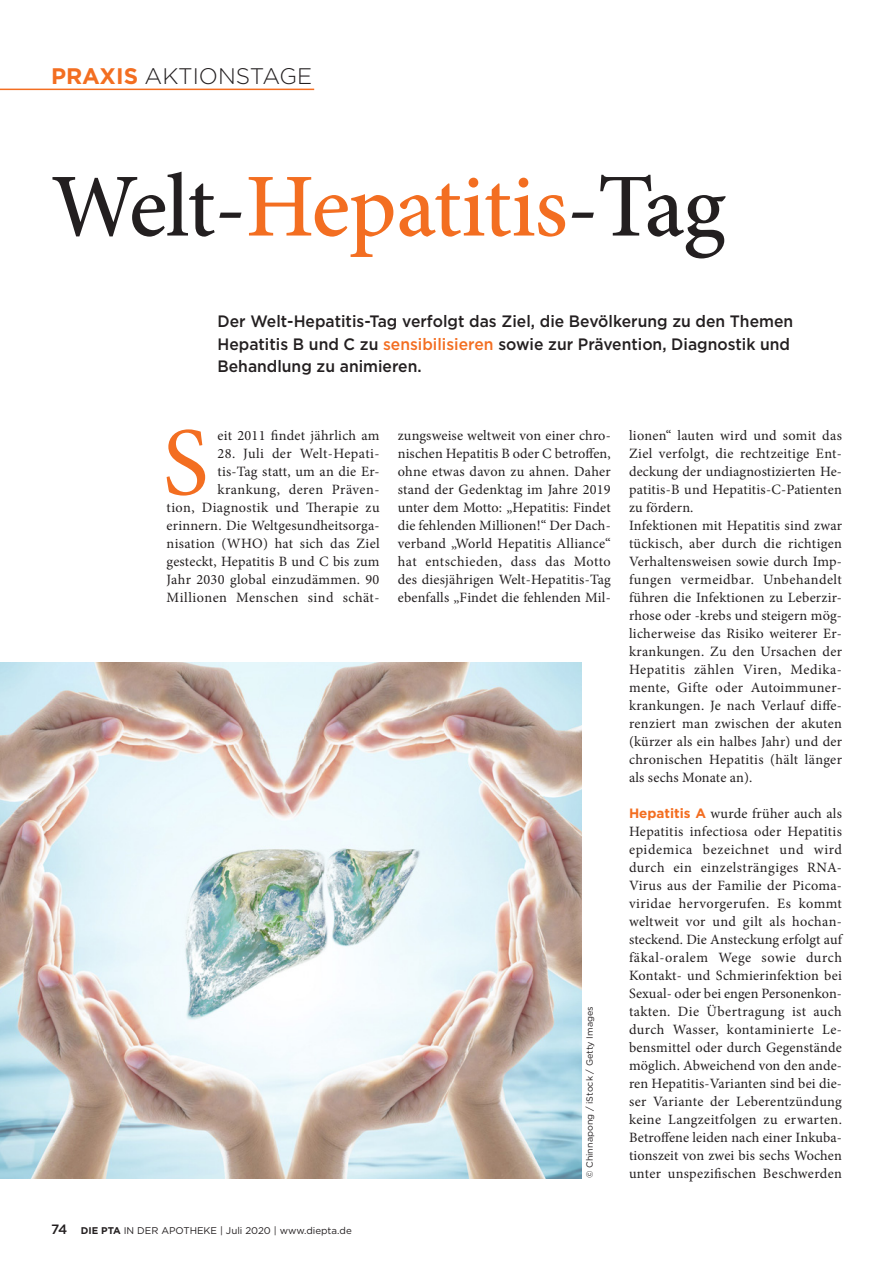
<style>
.page{position:relative;width:893px;height:1263px;background:#fff}
.page>*{position:absolute;margin:0;border:0;box-sizing:border-box;transform-origin:0 0}
.t1{font:97.35px "Minion Pro";color:#f36e21}
.t2{font:500 90px "Minion Pro";letter-spacing:-.015em;color:#231f20}
.t3{font:300 22.5px "Gotham";color:#231f20}
.t4{font:500 16.5px/22.5px "Gotham";color:#231f20;scale:.95 1}
.t5{font:14.25px/18px "Minion Pro";letter-spacing:.02em;color:#231f20;text-align:justify}
.t6{font:500 13.5px "Gotham";color:#231f20}
.t7{font:9.75px "Gotham";color:#231f20}
.t8{font:9px "Gotham";color:#231f20}
.s1{font-weight:700;color:#f36e21}
.s2{color:#f36e21}
.s3{font-weight:700}
.s4{font-family:"Gotham";font-weight:700;font-size:13.5px;color:#f36e21}
</style>
<div class="page">
<hr style="left:0;top:89px;width:314px;height:1px;background:#f36e21">
<img style="left:0;top:662px;width:581px;height:516px">
<h3 class="t3" style="left:51px;top:62px;width:263px"><span class="s1">PRAXIS</span> AKTIONSTAGE</h3>
<h2 class="t2" style="left:51px;top:146px;width:676px">Welt-<span class="s2">Hepatitis</span>-Tag</h2>
<p class="t4" style="left:217px;top:310px;width:607px">Der Welt-Hepatitis-Tag verfolgt das Ziel, die Bevölkerung zu den Themen<br>Hepatitis B und C zu <span class="s2">sensibilisieren</span> sowie zur Prävention, Diagnostik und<br>Behandlung zu animieren.</p>
<h1 class="t1" style="left:163px;top:398px;width:48px">S</h1>
<p class="t5" style="left:217px;top:427px;width:164px">eit 2011 findet jährlich am</p>
<p class="t5" style="left:167px;top:445px;width:215px;text-align:right">28. Juli der Welt-Hepati-<br>tis-Tag statt, um an die Er&shy;krankung, deren Präven-<br>tion, Diagnostik und Therapie zu erinnern. Die Weltgesundheitsorga&shy;nisation (WHO) hat sich das Ziel gesteckt, Hepatitis B und C bis zum<br>Jahr 2030 global einzudämmen. 90<br>Millionen Menschen sind schät-</p>
<p class="t6" style="left:51px;top:1220px;width:18px">74</p>
<p class="t7" style="left:81px;top:1224px;width:272px"><span class="s3">DIE PTA</span> IN DER APOTHEKE | Juli 2020 | www.diepta.de</p>
<p class="t5" style="left:398px;top:427px;width:214px">zungsweise weltweit von einer chro&shy;nischen Hepatitis B oder C betroffen, ohne etwas davon zu ahnen. Daher stand der Gedenktag im Jahre 2019 unter dem Motto: „Hepatitis: Findet die fehlenden Millionen!“ Der Dach&shy;verband „World Hepatitis Alliance“ hat entschieden, dass das Motto des diesjährigen Welt-Hepatitis-Tag ebenfalls „Findet die fehlenden Mil-</p>
<p class="t5" style="left:629px;top:427px;width:214px;text-align:left">lionen“ lauten wird und somit das Ziel verfolgt, die rechtzeitige Ent&shy;deckung der undiagnostizierten He&shy;patitis-B und Hepatitis-C-Patienten zu fördern.<br>Infektionen mit Hepatitis sind zwar tückisch, aber durch die richtigen Verhaltensweisen sowie durch Imp&shy;fungen vermeidbar. Unbehandelt führen die Infektionen zu Leberzir&shy;rhose oder -krebs und steigern mög&shy;licherweise das Risiko weiterer Er&shy;krankungen. Zu den Ursachen der Hepatitis zählen Viren, Medika&shy;mente, Gifte oder Autoimmuner&shy;krankungen. Je nach Verlauf diffe&shy;renziert man zwischen der akuten (kürzer als ein halbes Jahr) und der chronischen Hepatitis (hält länger als sechs Monate an).</p>
<p class="t5" style="left:629px;top:805px;width:214px"><span class="s4">Hepatitis A</span> wurde früher auch als Hepatitis infectiosa oder Hepatitis epidemica bezeichnet und wird durch ein einzelsträngiges RNA-Virus aus der Familie der Picoma&shy;viridae hervorgerufen. Es kommt weltweit vor und gilt als hochan&shy;steckend. Die Ansteckung erfolgt auf fäkal-oralem Wege sowie durch Kontakt- und Schmierinfektion bei Sexual- oder bei engen Personenkon&shy;takten. Die Übertragung ist auch durch Wasser, kontaminierte Le&shy;bensmittel oder durch Gegenstände möglich. Abweichend von den ande&shy;ren Hepatitis-Varianten sind bei die&shy;ser Variante der Leberentzündung keine Langzeitfolgen zu erwarten.<br>Betroffene leiden nach einer Inkuba&shy;tionszeit von zwei bis sechs Wochen unter unspezifischen Beschwerden</p>
<p class="t8" style="left:584px;top:1178px;width:173px;rotate:-90deg">© Chinnapong / iStock / Getty Images</p>
</div>
